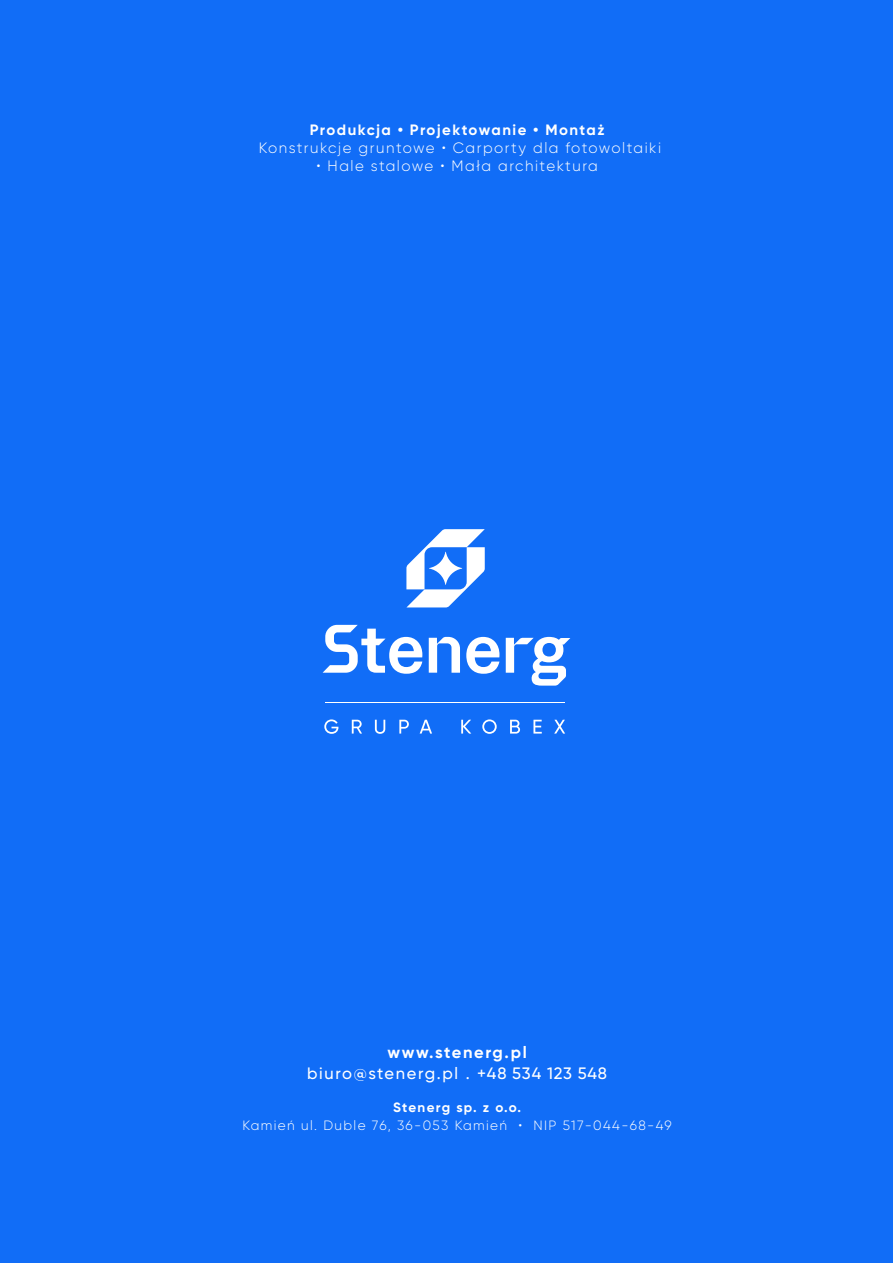
<style>
.page{position:relative;width:893px;height:1263px;background:#116df7}
.page>*{position:absolute;margin:0;border:0;box-sizing:border-box;transform-origin:0 0}
.t1{font:500 16.5px "Gilroy";letter-spacing:.075em;color:#fff}
.t2{font:700 16.5px "Gilroy";letter-spacing:.1em;color:#fff}
.t3{font:300 15px "Gilroy";letter-spacing:.1em;color:#fff}
.t4{font:700 15px "Gilroy";letter-spacing:.1em;color:#fff}
.t5{font:300 13.5px "Gilroy";letter-spacing:.1em;color:#fff}
.t6{font:700 13.5px "Gilroy";letter-spacing:.1em;color:#fff}
</style>
<div class="page">
<svg style="left:406px;top:529px;width:79px;height:78px"></svg>
<svg style="left:466px;top:637px;width:33px;height:37px"></svg>
<svg style="left:323px;top:625px;width:99px;height:49px"></svg>
<svg style="left:429px;top:637px;width:31px;height:36px"></svg>
<svg style="left:506px;top:637px;width:64px;height:49px"></svg>
<hr style="left:325px;top:703px;width:240px;height:1px;background:#fff">
<svg style="left:324px;top:719px;width:14px;height:15px"></svg>
<svg style="left:352px;top:720px;width:10px;height:13px"></svg>
<svg style="left:375px;top:720px;width:10px;height:14px"></svg>
<svg style="left:399px;top:720px;width:10px;height:13px"></svg>
<svg style="left:420px;top:720px;width:12px;height:13px"></svg>
<svg style="left:461px;top:720px;width:10px;height:13px"></svg>
<svg style="left:482px;top:719px;width:15px;height:15px"></svg>
<svg style="left:510px;top:720px;width:10px;height:13px"></svg>
<svg style="left:533px;top:720px;width:9px;height:13px"></svg>
<svg style="left:554px;top:720px;width:11px;height:13px"></svg>
<p class="t4" style="left:310px;top:121px;width:296px">Produkcja • Projektowanie • Montaż</p>
<p class="t3" style="left:259px;top:139px;width:404px">Konstrukcje gruntowe • Carporty dla fotowoltaiki</p>
<p class="t3" style="left:316px;top:157px;width:283px">• Hale stalowe • Mała architektura</p>
<p class="t2" style="left:387px;top:1042px;width:141px">www.stenerg.pl</p>
<p class="t1" style="left:307px;top:1063px;width:301px">biuro@stenerg.pl . +48 534 123 548</p>
<p class="t6" style="left:393px;top:1099px;width:129px">Stenerg sp. z o.o.</p>
<p class="t5" style="left:242px;top:1117px;width:431px">Kamień ul. Duble 76, 36-053 Kamień • NIP 517-044-68-49</p>
</div>
